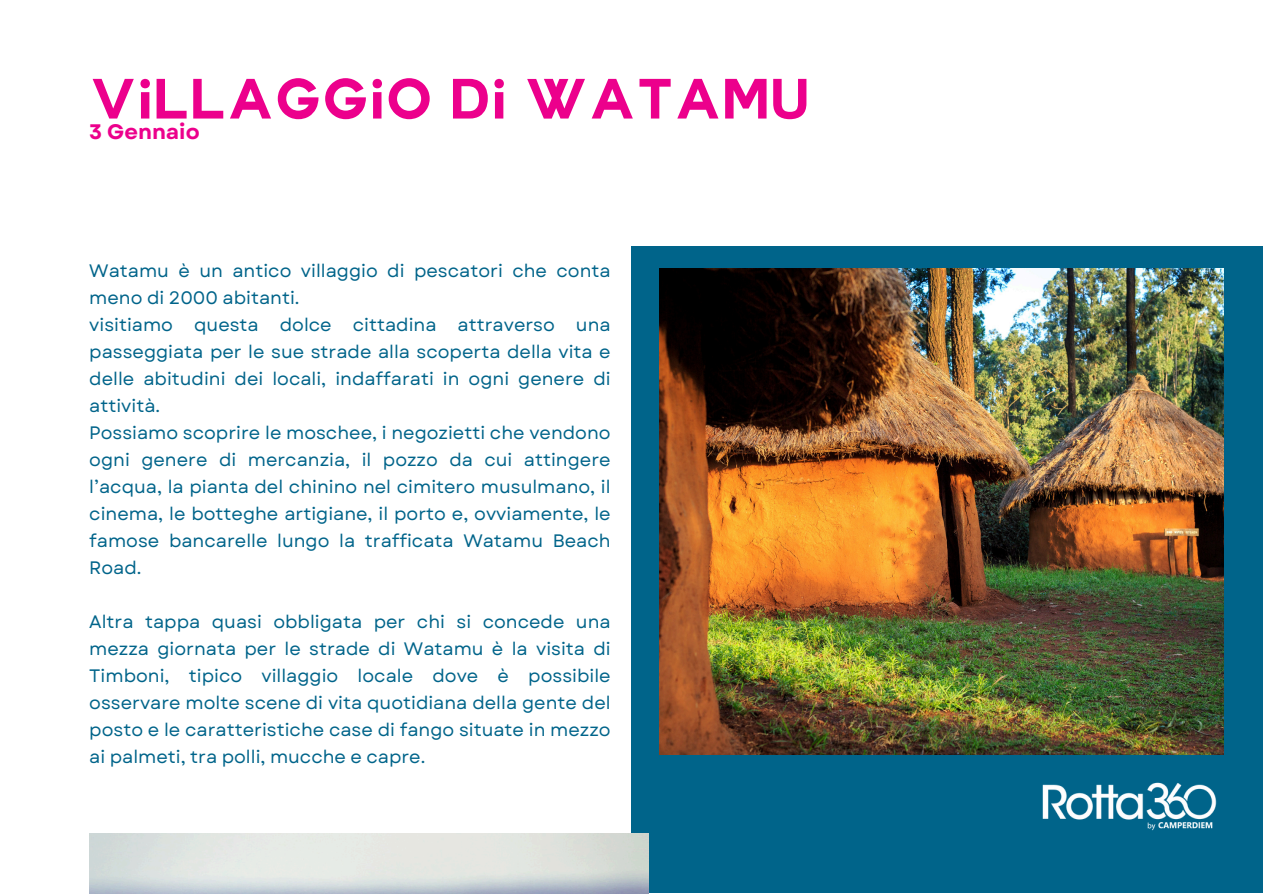
<style>
.page{position:relative;width:1263px;height:894px;background:#fff}
.page>*{position:absolute;margin:0;border:0;box-sizing:border-box;transform-origin:0 0}
.t1{font:55.5px "Colette";color:#ec008c}
.t2{font:700 21px "Garet";color:#ec008c}
.t3{font:18px/27px "Garet";color:#00648a;text-align:justify}
</style>
<div class="page">
<div style="left:631px;top:246px;width:632px;height:646px;background:#00648a"></div>
<img style="left:1042px;top:782px;width:175px;height:49px">
<img style="left:660px;top:269px;width:564px;height:485px">
<img style="left:89px;top:833px;width:559px;height:60px">
<p class="t1" style="left:89px;top:63px;width:722px">VILLAGGIO DI WATAMU</p>
<p class="t2" style="left:89px;top:116px;width:112px">3 Gennaio</p>
<h2 class="t3" style="left:89px;top:257px;width:523px">Watamu è un antico villaggio di pescatori che conta meno di 2000 abitanti.</h2>
<p class="t3" style="left:89px;top:311px;width:523px">visitiamo questa dolce cittadina attraverso una passeggiata per le sue strade alla scoperta della vita e delle abitudini dei locali, indaffarati in ogni genere di attività.</p>
<p class="t3" style="left:89px;top:419px;width:523px">Possiamo scoprire le moschee, i negozietti che vendono ogni genere di mercanzia, il pozzo da cui attingere l’acqua, la pianta del chinino nel cimitero musulmano, il cinema, le botteghe artigiane, il porto e, ovviamente, le famose bancarelle lungo la trafficata Watamu Beach Road.</p>
<p class="t3" style="left:89px;top:608px;width:523px">Altra tappa quasi obbligata per chi si concede una mezza giornata per le strade di Watamu è la visita di Timboni, tipico villaggio locale dove è possibile osservare molte scene di vita quotidiana della gente del posto e le caratteristiche case di fango situate in mezzo ai palmeti, tra polli, mucche e capre.</p>
</div>
